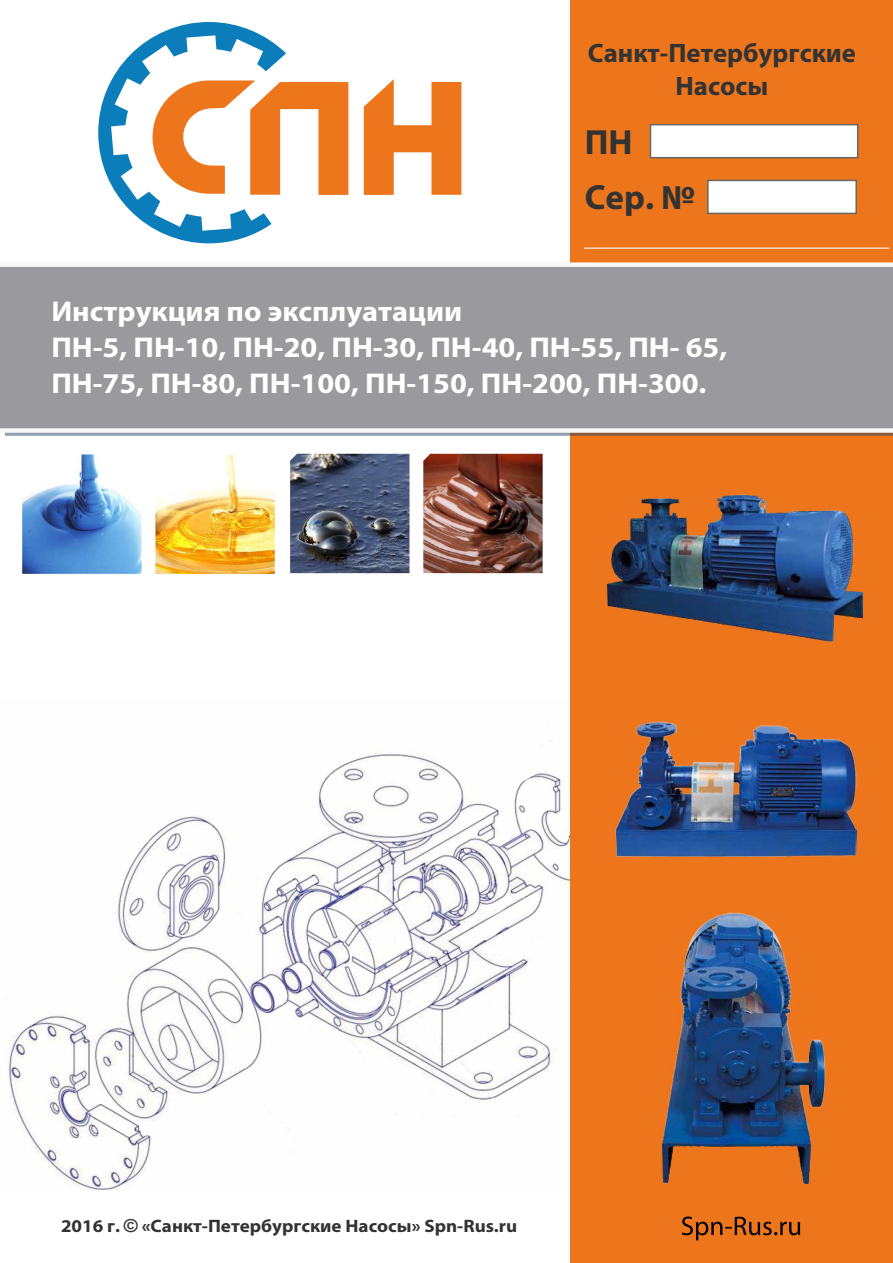
<style>
.page{position:relative;width:893px;height:1263px;background:#fff}
.page>*{position:absolute;margin:0;border:0;box-sizing:border-box;transform-origin:0 0}
.t1{font:700 34.95px "Myriad Pro";color:#333}
.t2{font:700 28.65px/35.5px "Myriad Pro";color:#fff;scale:1.06 1}
.t3{font:700 26.7px/33.2px "Myriad Pro";color:#333;text-align:center}
.t4{font:700 18px "Myriad Pro";color:#333;scale:1.06 1}
.s1{font-family:"Arial"}
</style>
<div class="page">
<img style="left:6px;top:752px;width:563px;height:437px">
<div style="left:569px;top:0;width:324px;height:1263px;background:#ed751c"></div>
<svg style="left:584px;top:248px;width:305px;height:1px"></svg>
<div style="left:0;top:265px;width:893px;height:165px;background:#99999e"></div>
<div style="left:0;top:428px;width:893px;height:5px;background:#f7f7f7"></div>
<div style="left:0;top:262px;width:893px;height:5px;background:#f7f7f7"></div>
<svg style="left:364px;top:79px;width:97px;height:116px"></svg>
<svg style="left:98px;top:22px;width:250px;height:221px"></svg>
<img style="left:663px;top:912px;width:163px;height:271px">
<img style="left:615px;top:721px;width:242px;height:136px">
<img style="left:607px;top:494px;width:255px;height:149px">
<img style="left:22px;top:454px;width:120px;height:120px">
<img style="left:155px;top:455px;width:120px;height:119px">
<img style="left:423px;top:454px;width:120px;height:119px">
<img style="left:290px;top:454px;width:119px;height:119px">
<svg style="left:682px;top:1216px;width:118px;height:24px"></svg>
<div style="left:650px;top:124px;width:208px;height:34px;background:#fff;border:2px solid #666"></div>
<div style="left:707px;top:180px;width:150px;height:34px;background:#fff;border:2px solid #666"></div>
<p class="t3" style="left:588px;top:38px;width:270px">Санкт-Петербургские<br>Насосы</p>
<p class="t1" style="left:585px;top:128px;width:49px">ПН</p>
<p class="t1" style="left:585px;top:182px;width:112px">Сер. №</p>
<p class="t2" style="left:51px;top:297px;width:639px">Инструкция по эксплуатации<br>ПН-5, ПН-10, ПН-20, ПН-30, ПН-40, ПН-55, ПН- 65,<br>ПН-75, ПН-80, ПН-100, ПН-150, ПН-200, ПН-300.</p>
<p class="t4" style="left:61px;top:1218px;width:432px">2016 г. <span class="s1">©</span> «Санкт-Петербургские Насосы» Spn-Rus.ru</p>
</div>
